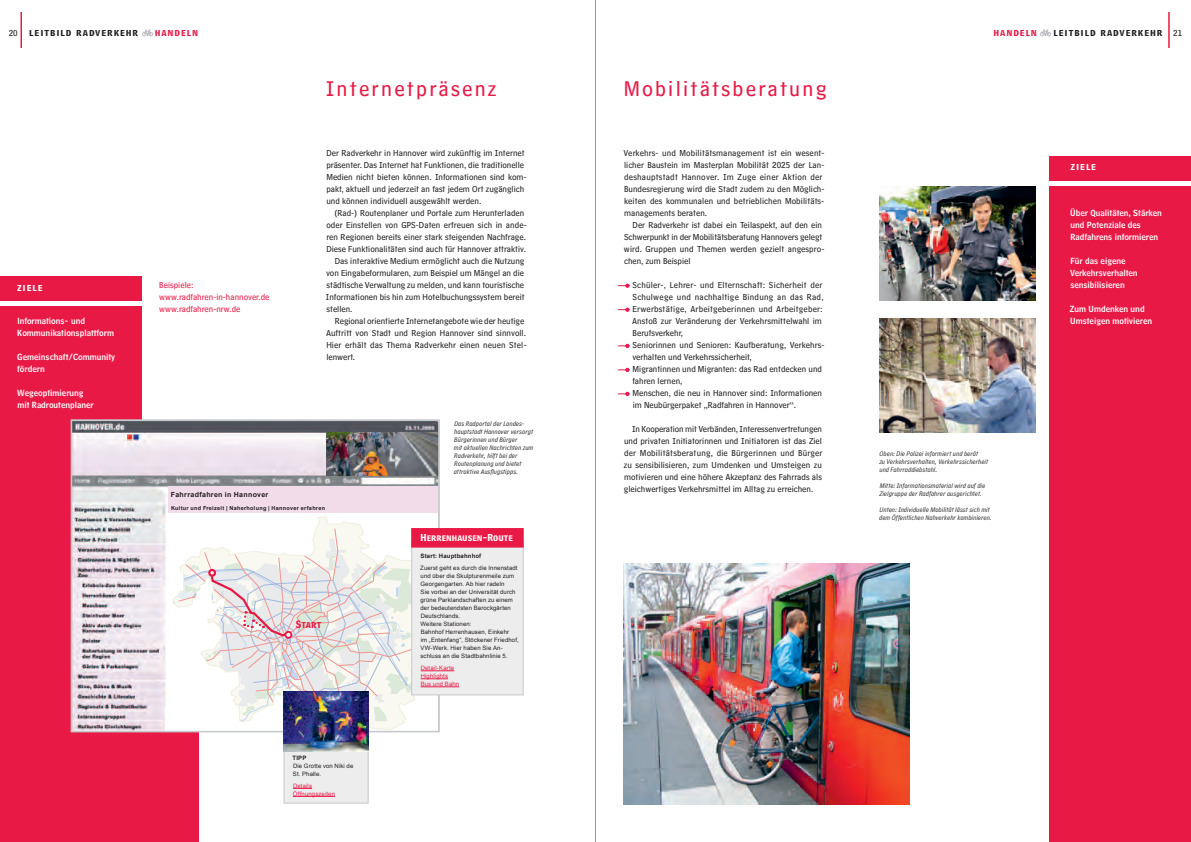
<style>
.page{position:relative;width:1191px;height:842px;background:#fff}
.page>*{position:absolute;margin:0;border:0;box-sizing:border-box;transform-origin:0 0}
.t1{font:22px "HM Text";letter-spacing:.1em;color:#e91946}
.t2{font:9px/12px "HM Text";color:#231f20}
.t3{font:9px/12px "HM Text";color:#e91946}
.t4{font:9px "HM Big Caps";letter-spacing:.1em;color:#231f20}
.t5{font:9px "HM Big Caps";letter-spacing:.1em;color:#e91946}
.t6{font:9px "HM Big Caps";letter-spacing:.1em;color:#fff}
.t7{font:8.9px "HM Big Caps";letter-spacing:.01em;color:#e91946}
.t8{font:8.4px/12px "HM Headline";color:#fff}
.t9{font:8.4px "HM Big Caps";color:#fff}
.t10{font:italic 7px/8px "HM Comment";letter-spacing:.015em;color:#231f20}
.t11{font:700 7px "Arial";letter-spacing:.045em;color:#231f20}
.t12{font:6px/8px "Arial";letter-spacing:.02em;color:#231f20}
.t13{font:6px/8px "Arial";letter-spacing:.02em;color:#e91946}
.t14{font:700 6px "Arial";letter-spacing:.025em;color:#231f20}
.t15{font:700 5.5px "Arial";letter-spacing:.05em;color:#231f20}
</style>
<div class="page">
<hr style="left:21px;top:12px;width:1px;height:36px;background:#e91946">
<hr style="left:1168px;top:12px;width:1px;height:36px;background:#e91946">
<div style="left:0;top:711px;width:198px;height:131px;background:#e91946"></div>
<div style="left:1049px;top:186px;width:142px;height:656px;background:#e91946"></div>
<div style="left:0;top:306px;width:142px;height:498px;background:#e91946"></div>
<div style="left:0;top:276px;width:142px;height:24px;background:#e91946"></div>
<svg style="left:618px;top:284px;width:11px;height:4px"></svg>
<svg style="left:618px;top:308px;width:11px;height:4px"></svg>
<svg style="left:618px;top:344px;width:11px;height:4px"></svg>
<svg style="left:618px;top:368px;width:11px;height:4px"></svg>
<svg style="left:618px;top:392px;width:11px;height:4px"></svg>
<div style="left:1049px;top:156px;width:142px;height:24px;background:#e91946"></div>
<img style="left:879px;top:187px;width:156px;height:113px">
<img style="left:879px;top:319px;width:156px;height:113px">
<img style="left:624px;top:563px;width:285px;height:241px">
<svg style="left:142px;top:29px;width:11px;height:7px"></svg>
<svg style="left:1039px;top:29px;width:12px;height:7px"></svg>
<hr style="left:595px;top:0;width:1px;height:842px;background:#939598">
<img style="left:74px;top:422px;width:363px;height:307px">
<div style="left:166px;top:514px;width:272px;height:205px;background:#fff"></div>
<div style="left:168px;top:503px;width:271px;height:10px;background:#f2dcea"></div>
<div style="left:168px;top:486px;width:270px;height:18px;background:#f2dcea"></div>
<img style="left:326px;top:433px;width:111px;height:42px">
<div style="left:165px;top:707px;width:114px;height:24px;background:#fff"></div>
<svg style="left:172px;top:516px;width:265px;height:213px"></svg>
<div style="left:71px;top:419px;width:369px;height:313px;border:2px solid #c7c8ca"></div>
<div style="left:411px;top:541px;width:112px;height:154px;background:#ededee;border:1px solid #c7c8ca"></div>
<div style="left:411px;top:528px;width:112px;height:20px;background:#e91946;border:1px solid #e91946"></div>
<hr style="left:421px;top:671px;width:33px;height:1px;background:#e91946">
<svg style="left:173px;top:539px;width:275px;height:183px"></svg>
<hr style="left:421px;top:687px;width:38px;height:1px;background:#e91946">
<div style="left:283px;top:750px;width:86px;height:54px;background:#ededee;border:1px solid #c7c8ca"></div>
<svg style="left:293px;top:788px;width:19px;height:1px"></svg>
<hr style="left:293px;top:796px;width:42px;height:1px;background:#e91946">
<img style="left:283px;top:691px;width:86px;height:60px">
<p class="t2" style="left:9px;top:26px;width:10px">20</p>
<p class="t2" style="left:1173px;top:26px;width:10px">21</p>
<p class="t4" style="left:29px;top:25px;width:110px">leitbild radverkehr</p>
<p class="t5" style="left:155px;top:25px;width:45px">handeln</p>
<p class="t5" style="left:993px;top:25px;width:45px">handeln</p>
<p class="t4" style="left:1053px;top:25px;width:110px">leitbild radverkehr</p>
<p class="t6" style="left:17px;top:279px;width:27px">ziele</p>
<p class="t8" style="left:17px;top:313px;width:98px">Informations- und<br>Kommunikationsplattform</p>
<p class="t8" style="left:17px;top:349px;width:99px">Gemeinschaft/Community fördern</p>
<p class="t8" style="left:17px;top:386px;width:78px">Wegeoptimierung mit Radroutenplaner</p>
<p class="t3" style="left:159px;top:278px;width:112px">Beispiele: www.radfahren-in-hannover.de www.radfahren-nrw.de</p>
<p class="t11" style="left:171px;top:490px;width:99px">Fahrradfahren in Hannover</p>
<h1 class="t1" style="left:326px;top:69px;width:172px">Internetpräsenz</h1>
<h1 class="t1" style="left:624px;top:69px;width:204px">Mobilitätsberatung</h1>
<p class="t2" style="left:326px;top:146px;width:202px">Der Radverkehr in Hannover wird zukünftig im Internet präsenter. Das Internet hat Funktionen, die traditionelle Medien nicht bieten können. Informationen sind kom&shy;pakt, aktuell und jederzeit an fast jedem Ort zugänglich und können individuell ausgewählt werden.</p>
<p class="t2" style="left:334px;top:206px;width:191px">(Rad-) Routenplaner und Portale zum Herunterladen</p>
<p class="t2" style="left:326px;top:217px;width:202px">oder Einstellen von GPS-Daten erfreuen sich in ande-</p>
<p class="t2" style="left:326px;top:229px;width:201px">ren Regionen bereits einer stark steigenden Nachfrage.</p>
<p class="t2" style="left:326px;top:241px;width:201px">Diese Funktionalitäten sind auch für Hannover attraktiv.</p>
<p class="t2" style="left:335px;top:253px;width:191px">Das interaktive Medium ermöglicht auch die Nutzung</p>
<p class="t2" style="left:326px;top:265px;width:199px">von Eingabeformularen, zum Beispiel um Mängel an die</p>
<p class="t2" style="left:326px;top:277px;width:199px">städtische Verwaltung zu melden, und kann touristische</p>
<p class="t2" style="left:326px;top:289px;width:200px">Informationen bis hin zum Hotelbuchungssystem bereit</p>
<p class="t2" style="left:326px;top:301px;width:27px">stellen.</p>
<p class="t2" style="left:335px;top:313px;width:191px">Regional orientierte Internetangebote wie der heutige</p>
<p class="t2" style="left:326px;top:325px;width:201px">Auftritt von Stadt und Region Hannover sind sinnvoll.</p>
<p class="t2" style="left:326px;top:337px;width:202px">Hier erhält das Thema Radverkehr einen neuen Stel-</p>
<p class="t2" style="left:326px;top:349px;width:30px">lenwert.</p>
<p class="t10" style="left:454px;top:418px;width:81px">Das Radportal der Landes&shy;hauptstadt Hannover versorgt<br>Bürgerinnen und Bürger<br>mit aktuellen Nachrichten zum<br>Radverkehr, hilft bei der<br>Routenplanung und bietet attraktive Ausflugstipps.</p>
<p class="t2" style="left:623px;top:146px;width:202px">Verkehrs- und Mobilitätsmanagement ist ein wesent&shy;licher Baustein im Masterplan Mobilität 2025 der Lan&shy;deshauptstadt Hannover. Im Zuge einer Aktion der Bundesregierung wird die Stadt zudem zu den Möglich&shy;keiten des kommunalen und betrieblichen Mobilitäts&shy;managements beraten.</p>
<p class="t2" style="left:624px;top:217px;width:202px;text-indent:9px">Der Radverkehr ist dabei ein Teilaspekt, auf den ein Schwerpunkt in der Mobilitätsberatung Hannovers gelegt wird. Gruppen und Themen werden gezielt angespro&shy;chen, zum Beispiel</p>
<p class="t2" style="left:632px;top:277px;width:194px">Schüler-, Lehrer- und Elternschaft: Sicherheit der Schulwege und nachhaltige Bindung an das Rad, Erwerbstätige, Arbeitgeberinnen und Arbeitgeber:<br>Anstoß zur Veränderung der Verkehrsmittelwahl im Berufsverkehr,<br>Seniorinnen und Senioren: Kaufberatung, Verkehrs&shy;verhalten und Verkehrssicherheit,<br>Migrantinnen und Migranten: das Rad entdecken und fahren lernen,<br>Menschen, die neu in Hannover sind: Informationen im Neubürgerpaket „Radfahren in Hannover“.</p>
<p class="t2" style="left:624px;top:421px;width:200px;text-align:justify;text-indent:8px">In Kooperation mit Verbänden, Interessenvertretungen und privaten Initiatorinnen und Initiatoren ist das Ziel der Mobilitätsberatung, die Bürgerinnen und Bürger zu sensibilisieren, zum Umdenken und Umsteigen zu motivieren und eine höhere Akzeptanz des Fahrrads als gleichwertiges Verkehrsmittel im Alltag zu erreichen.</p>
<p class="t15" style="left:171px;top:504px;width:156px">Kultur und Freizeit | Naherholung | Hannover erfahren</p>
<p class="t7" style="left:296px;top:617px;width:27px">Start</p>
<p class="t14" style="left:292px;top:754px;width:15px">TIPP</p>
<p class="t12" style="left:293px;top:762px;width:62px">Die Grotte von Niki de<br>St. Phalle.</p>
<p class="t13" style="left:293px;top:782px;width:44px">Details<br>Öffnungszeiten</p>
<p class="t9" style="left:420px;top:530px;width:94px">Herrenhausen-Route</p>
<p class="t14" style="left:420px;top:552px;width:62px">Start: Hauptbahnhof</p>
<p class="t12" style="left:420px;top:564px;width:100px">Zuerst geht es durch die Innenstadt und über die Skulpturenmeile zum<br>Georgengarten. Ab hier radeln<br>Sie vorbei an der Universität durch grüne Parklandschaften zu einem der bedeutendsten Barockgärten<br>Deutschlands.<br>Weitere Stationen:<br>Bahnhof Herrenhausen, Einkehr<br>im „Entenfang“, Stöckener Friedhof,<br>VW-Werk. Hier haben Sie An&shy;schluss an die Stadtbahnlinie 5.</p>
<p class="t13" style="left:421px;top:664px;width:40px">Detail-Karte<br>Highlights<br>Bus und Bahn</p>
<p class="t10" style="left:879px;top:449px;width:110px">Oben: Die Polizei informiert und berät<br>zu Verkehrsverhalten, Verkehrssicherheit und Fahrraddiebstahl.</p>
<p class="t10" style="left:879px;top:481px;width:107px">Mitte: Informationsmaterial wird auf die<br>Zielgruppe der Radfahrer ausgerichtet.</p>
<p class="t10" style="left:879px;top:505px;width:114px">Unten: Individuelle Mobilität lässt sich mit dem Öffentlichen Nahverkehr kombinieren.</p>
<p class="t6" style="left:1070px;top:159px;width:27px">ziele</p>
<p class="t8" style="left:1070px;top:206px;width:93px">Über Qualitäten, Stärken und Potenziale des<br>Radfahrens informieren</p>
<p class="t8" style="left:1070px;top:254px;width:69px">Für das eigene<br>Verkehrsverhalten sensibilisieren</p>
<p class="t8" style="left:1070px;top:302px;width:84px">Zum Umdenken und<br>Umsteigen motivieren</p>
</div>
